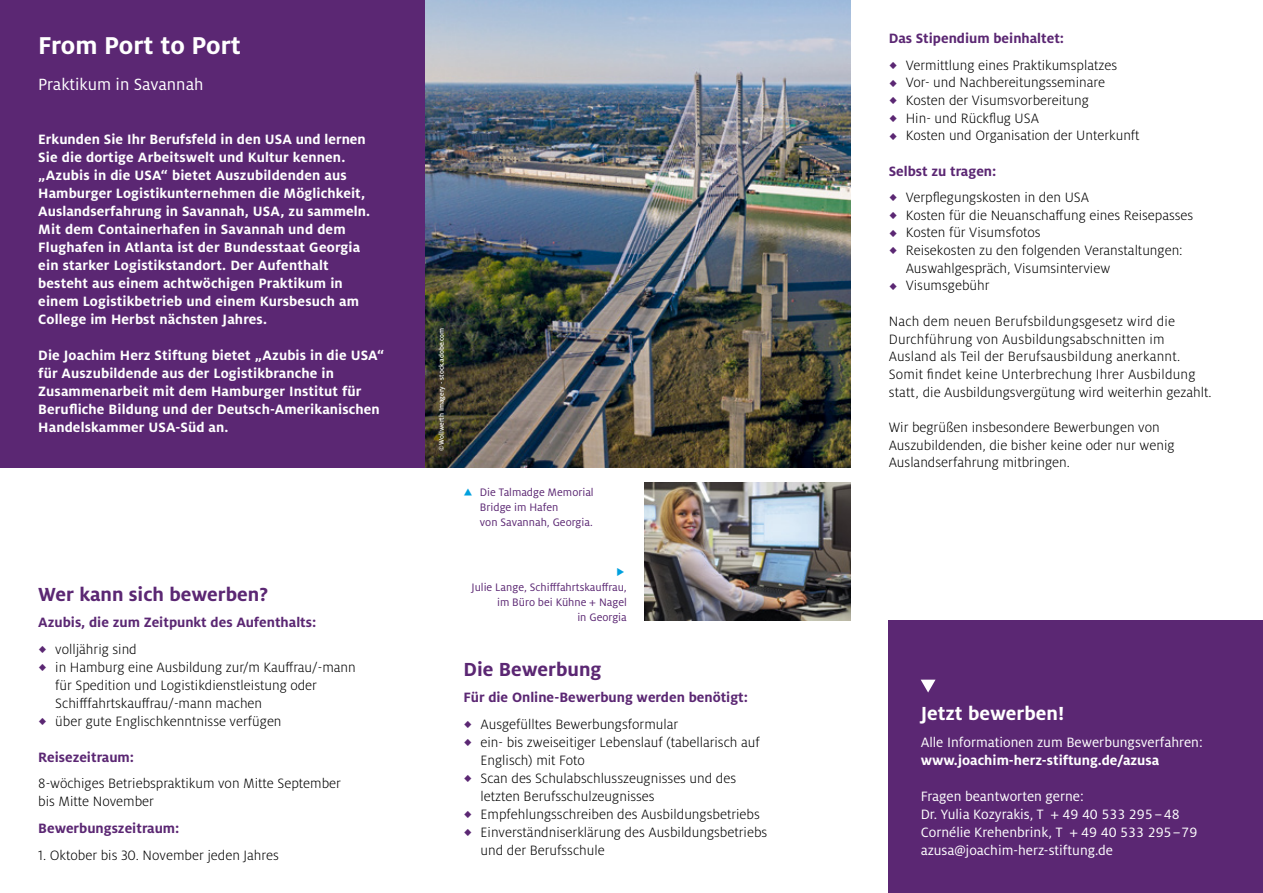
<style>
.page{position:relative;width:1263px;height:893px;background:#fff}
.page>*{position:absolute;margin:0;border:0;box-sizing:border-box;transform-origin:0 0}
.t1{font:700 27px "Milo OT";color:#fff}
.t2{font:700 21px "Milo OT";color:#5b2773}
.t3{font:700 21px "Milo OT";color:#fff}
.t4{font:18px "Milo OT";color:#fff}
.t5{font:300 15px/17.7px "Milo OT";color:#000}
.t6{font:700 15px/18px "Milo OT";letter-spacing:.01em;color:#fff}
.t7{font:15px/18px "Milo OT";color:#fff}
.t8{font:700 15px "Milo OT";color:#5b2773}
.t9{font:12px/15px "Milo OT";color:#5b2773;text-align:right}
.t10{font:500 7.5px "Milo OT";color:#fff}
.s1{color:#5b2773}
</style>
<div class="page">
<div style="left:0;top:0;width:425px;height:468px;background:#5b2773"></div>
<img style="left:425px;top:0;width:425px;height:468px">
<img style="left:644px;top:482px;width:206px;height:139px">
<div style="left:889px;top:621px;width:374px;height:272px;background:#5b2773"></div>
<svg style="left:921px;top:680px;width:14px;height:12px"></svg>
<h1 class="t1" style="left:38px;top:30px;width:204px">From Port to Port</h1>
<p class="t4" style="left:38px;top:74px;width:167px">Praktikum in Savannah</p>
<p class="t6" style="left:38px;top:130px;width:333px">Erkunden Sie Ihr Berufsfeld in den USA und lernen Sie die dortige Arbeitswelt und Kultur kennen. „Azubis in die USA“ bietet Auszubildenden aus Hamburger Logistikunternehmen die Möglichkeit, Auslandserfahrung in Savannah, USA, zu sammeln.<br>Mit dem Containerhafen in Savannah und dem Flughafen in Atlanta ist der Bundesstaat Georgia ein starker Logistikstandort. Der Aufenthalt besteht aus einem achtwöchigen Praktikum in einem Logistikbetrieb und einem Kursbesuch am College im Herbst nächsten Jahres.</p>
<p class="t6" style="left:38px;top:346px;width:347px">Die Joachim Herz Stiftung bietet „Azubis in die USA“ für Auszubildende aus der Logistikbranche in Zusammenarbeit mit dem Hamburger Institut für Berufliche Bildung und der Deutsch-Amerikanischen Handelskammer USA-Süd an.</p>
<h2 class="t2" style="left:38px;top:582px;width:231px">Wer kann sich bewerben?</h2>
<p class="t8" style="left:38px;top:614px;width:280px">Azubis, die zum Zeitpunkt des Aufenthalts:</p>
<p class="t5" style="left:38px;top:640px;width:100px"><span class="s1">▲</span> volljährig sind</p>
<p class="t5" style="left:55px;top:658px;width:302px;text-indent:-17px"><span class="s1">▲</span> in Hamburg eine Ausbildung zur/m Kauffrau/-mann für Spedition und Logistikdienstleistung oder<br>Schifffahrtskauffrau/-mann machen</p>
<p class="t5" style="left:38px;top:712px;width:245px"><span class="s1">▲</span> über gute Englischkenntnisse verfügen</p>
<p class="t8" style="left:38px;top:749px;width:97px">Reisezeitraum:</p>
<p class="t5" style="left:38px;top:775px;width:304px">8-wöchiges Betriebspraktikum von Mitte September bis Mitte November</p>
<p class="t8" style="left:38px;top:820px;width:143px">Bewerbungszeitraum:</p>
<p class="t5" style="left:38px;top:846px;width:242px">1. Oktober bis 30. November jeden Jahres</p>
<p class="t10" style="left:437px;top:451px;width:124px;rotate:-90deg">©Wollwerth Imagery - stock.adobe.com</p>
<p class="t9" style="left:480px;top:484px;width:115px;text-align:left">Die Talmadge Memorial<br>Bridge im Hafen<br>von Savannah, Georgia.</p>
<p class="t9" style="left:471px;top:580px;width:157px">Julie Lange, Schifffahrtskauffrau, im Büro bei Kühne + Nagel<br>in Georgia</p>
<h2 class="t2" style="left:463px;top:657px;width:140px">Die Bewerbung</h2>
<p class="t8" style="left:463px;top:689px;width:286px">Für die Online-Bewerbung werden benötigt:</p>
<p class="t5" style="left:463px;top:715px;width:216px"><span class="s1">▲</span> Ausgefülltes Bewerbungsformular</p>
<p class="t5" style="left:480px;top:733px;width:281px;text-indent:-17px"><span class="s1">▲</span> ein- bis zweiseitiger Lebenslauf (tabellarisch auf<br>Englisch) mit Foto</p>
<p class="t5" style="left:480px;top:769px;width:257px;text-indent:-17px"><span class="s1">▲</span> Scan des Schulabschlusszeugnisses und des letzten Berufsschulzeugnisses</p>
<p class="t5" style="left:463px;top:805px;width:298px"><span class="s1">▲</span> Empfehlungsschreiben des Ausbildungsbetriebs</p>
<p class="t5" style="left:480px;top:823px;width:288px;text-indent:-17px"><span class="s1">▲</span> Einverständniserklärung des Ausbildungsbetriebs und der Berufsschule</p>
<p class="t8" style="left:889px;top:30px;width:177px">Das Stipendium beinhaltet:</p>
<p class="t5" style="left:889px;top:56px;width:230px"><span class="s1">▲</span> Vermittlung eines Praktikumsplatzes</p>
<p class="t5" style="left:889px;top:74px;width:218px"><span class="s1">▲</span> Vor- und Nachbereitungsseminare</p>
<p class="t5" style="left:889px;top:92px;width:202px"><span class="s1">▲</span> Kosten der Visumsvorbereitung</p>
<p class="t5" style="left:889px;top:109px;width:152px"><span class="s1">▲</span> Hin- und Rückflug USA</p>
<p class="t5" style="left:889px;top:127px;width:252px"><span class="s1">▲</span> Kosten und Organisation der Unterkunft</p>
<p class="t8" style="left:889px;top:163px;width:109px">Selbst zu tragen:</p>
<p class="t5" style="left:889px;top:189px;width:202px"><span class="s1">▲</span> Verpflegungskosten in den USA</p>
<p class="t5" style="left:889px;top:206px;width:306px"><span class="s1">▲</span> Kosten für die Neuanschaffung eines Reisepasses</p>
<p class="t5" style="left:889px;top:224px;width:153px"><span class="s1">▲</span> Kosten für Visumsfotos</p>
<p class="t5" style="left:906px;top:242px;width:278px;text-indent:-17px"><span class="s1">▲</span> Reisekosten zu den folgenden Veranstaltungen:<br>Auswahlgespräch, Visumsinterview</p>
<p class="t5" style="left:889px;top:277px;width:102px"><span class="s1">▲</span> Visumsgebühr</p>
<p class="t5" style="left:889px;top:312px;width:324px">Nach dem neuen Berufsbildungsgesetz wird die Durchführung von Ausbildungsabschnitten im Ausland als Teil der Berufsausbildung anerkannt.<br>Somit findet keine Unterbrechung Ihrer Ausbildung statt, die Ausbildungsvergütung wird weiterhin gezahlt.</p>
<p class="t5" style="left:889px;top:419px;width:287px">Wir begrüßen insbesondere Bewerbungen von<br>Auszubildenden, die bisher keine oder nur wenig<br>Auslandserfahrung mitbringen.</p>
<h2 class="t3" style="left:921px;top:701px;width:145px">Jetzt bewerben!</h2>
<p class="t7" style="left:921px;top:733px;width:284px">Alle Informationen zum Bewerbungsverfahren:</p>
<p class="t6" style="left:921px;top:751px;width:240px">www.joachim-herz-stiftung.de/azusa</p>
<p class="t7" style="left:921px;top:787px;width:278px">Fragen beantworten gerne:<br>Dr. Yulia Kozyrakis, T + 49 40 533 295–48<br>Cornélie Krehenbrink, T + 49 40 533 295–79 azusa@joachim-herz-stiftung.de</p>
</div>
